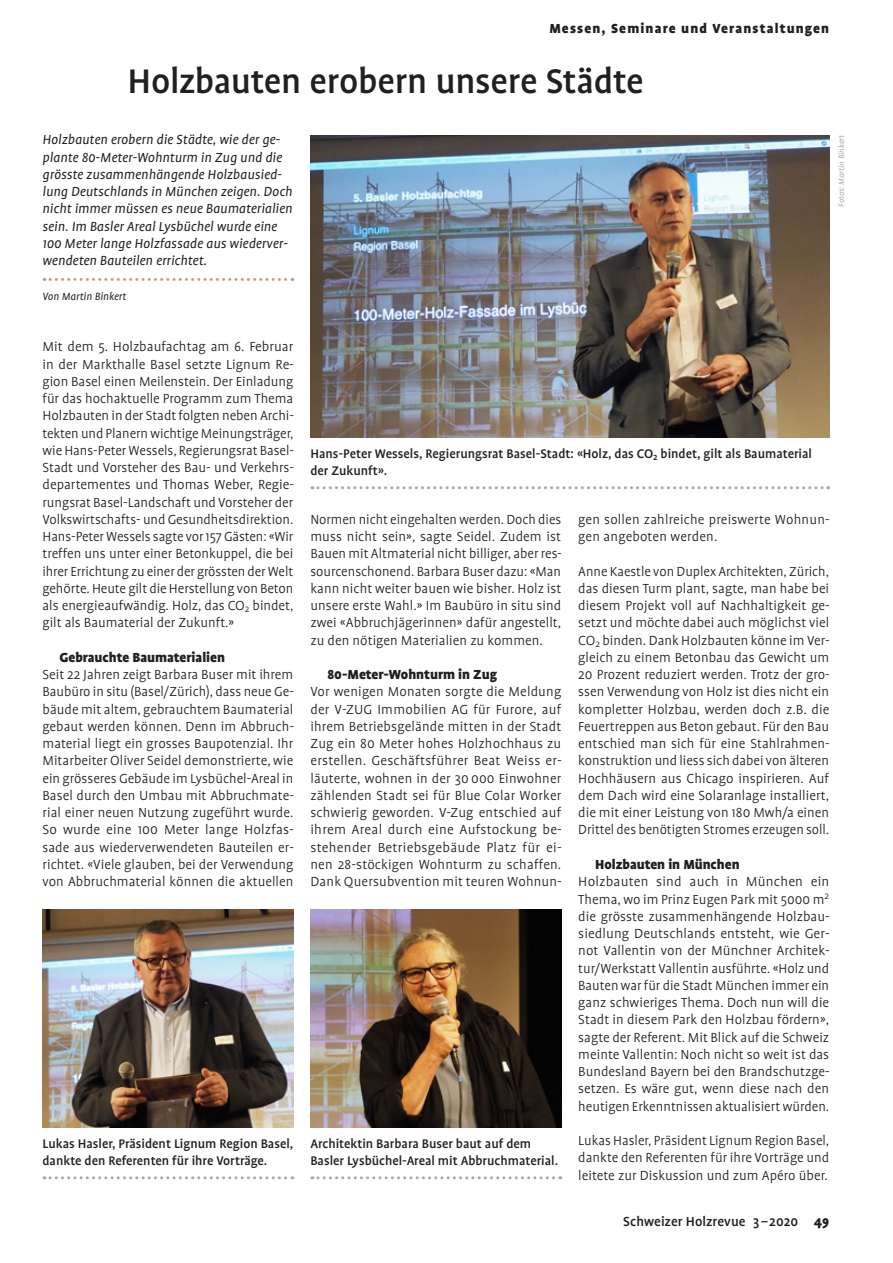
<style>
.page{position:relative;width:893px;height:1263px;background:#fff}
.page>*{position:absolute;margin:0;border:0;box-sizing:border-box;transform-origin:0 0}
.t1{font:500 39px "Profile";letter-spacing:-.005em;color:#231f20}
.t2{font:300 15px/17.2px "Profile";letter-spacing:.005em;color:#231f20;text-align:justify}
.t3{font:italic 15px/17.2px "Profile";letter-spacing:.005em;color:#231f20}
.t4{font:900 15px "Profile";letter-spacing:-.005em;color:#231f20}
.t5{font:900 15px "Profile";letter-spacing:.075em;color:#231f20}
.t6{font:500 15px "Profile";letter-spacing:.005em;color:#231f20}
.t7{font:500 14.25px/16.5px "Profile";color:#231f20}
.t8{font:italic 12px "Profile";letter-spacing:.005em;color:#231f20}
.t9{font:italic 9px "Profile";letter-spacing:.005em;color:#a8a9ad}
.s1{font-weight:900}
</style>
<div class="page">
<svg style="left:44px;top:278px;width:249px;height:3px"></svg>
<img style="left:43px;top:909px;width:250px;height:219px">
<img style="left:310px;top:135px;width:519px;height:303px">
<svg style="left:312px;top:486px;width:517px;height:3px"></svg>
<svg style="left:44px;top:1176px;width:249px;height:3px"></svg>
<svg style="left:312px;top:1176px;width:249px;height:3px"></svg>
<img style="left:310px;top:909px;width:251px;height:219px">
<p class="t5" style="left:549px;top:20px;width:281px">Messen, Seminare und Veranstaltungen</p>
<h1 class="t1" style="left:128px;top:60px;width:518px">Holzbauten erobern unsere Städte</h1>
<p class="t3" style="left:43px;top:131px;width:252px">Holzbauten erobern die Städte, wie der ge&shy;plante 80-Meter-Wohnturm in Zug und die grösste zusammenhängende Holzbausied&shy;lung Deutschlands in München zeigen. Doch nicht immer müssen es neue Baumaterialien sein. Im Basler Areal Lysbüchel wurde eine 100 Meter lange Holzfassade aus wiederver&shy;wendeten Bauteilen errichtet.</p>
<p class="t8" style="left:43px;top:290px;width:85px">Von Martin Binkert</p>
<p class="t9" style="left:837px;top:207px;width:73px;rotate:-90deg">Fotos: Martin Binkert</p>
<p class="t2" style="left:43px;top:338px;width:253px">Mit dem 5. Holzbaufachtag am 6. Februar in der Markthalle Basel setzte Lignum Re&shy;gion Basel einen Meilenstein. Der Einladung für das hochaktuelle Programm zum Thema Holzbauten in der Stadt folgten neben Archi&shy;tekten und Planern wichtige Meinungsträger, wie Hans-Peter Wessels, Regierungsrat Basel-Stadt und Vorsteher des Bau- und Verkehrs&shy;departementes und Thomas Weber, Regie&shy;rungsrat Basel-Landschaft und Vorsteher der Volkswirtschafts- und Gesundheitsdirektion.<br>Hans-Peter Wessels sagte vor 157 Gästen: «Wir treffen uns unter einer Betonkuppel, die bei ihrer Errichtung zu einer der grössten der Welt gehörte. Heute gilt die Herstellung von Beton als energieaufwändig. Holz, das CO<sub>2</sub> bindet, gilt als Baumaterial der Zukunft.»</p>
<p class="t4" style="left:60px;top:649px;width:167px">Gebrauchte Baumaterialien</p>
<p class="t2" style="left:43px;top:666px;width:253px">Seit 22 Jahren zeigt Barbara Buser mit ihrem Baubüro in situ (Basel/Zürich), dass neue Ge&shy;bäude mit altem, gebrauchtem Baumaterial gebaut werden können. Denn im Abbruch&shy;material liegt ein grosses Baupotenzial. Ihr Mitarbeiter Oliver Seidel demonstrierte, wie ein grösseres Gebäude im Lysbüchel-Areal in Basel durch den Umbau mit Abbruchmate&shy;rial einer neuen Nutzung zugeführt wurde.<br>So wurde eine 100 Meter lange Holzfas&shy;sade aus wiederverwendeten Bauteilen er&shy;richtet. «Viele glauben, bei der Verwendung von Abbruchmaterial können die aktuellen</p>
<p class="t7" style="left:310px;top:445px;width:503px">Hans-Peter Wessels, Regierungsrat Basel-Stadt: «Holz, das CO<sub>2</sub> bindet, gilt als Baumaterial der Zukunft».</p>
<p class="t2" style="left:310px;top:511px;width:253px">Normen nicht eingehalten werden. Doch dies muss nicht sein», sagte Seidel. Zudem ist Bauen mit Altmaterial nicht billiger, aber res&shy;sourcenschonend. Barbara Buser dazu: «Man kann nicht weiter bauen wie bisher. Holz ist unsere erste Wahl.» Im Baubüro in situ sind zwei «Abbruchjägerinnen» dafür angestellt, zu den nötigen Materialien zu kommen.</p>
<p class="t4" style="left:327px;top:666px;width:171px">80-Meter-Wohnturm in Zug</p>
<p class="t2" style="left:310px;top:683px;width:253px">Vor wenigen Monaten sorgte die Meldung der V-ZUG Immobilien AG für Furore, auf ihrem Betriebsgelände mitten in der Stadt Zug ein 80 Meter hohes Holzhochhaus zu erstellen. Geschäftsführer Beat Weiss er&shy;läuterte, wohnen in der 30 000 Einwohner zählenden Stadt sei für Blue Colar Worker schwierig geworden. V-Zug entschied auf ihrem Areal durch eine Aufstockung be&shy;stehender Betriebsgebäude Platz für ei&shy;nen 28-stöckigen Wohnturm zu schaffen.<br>Dank Quersubvention mit teuren Wohnun-</p>
<p class="t2" style="left:578px;top:511px;width:253px">gen sollen zahlreiche preiswerte Wohnun&shy;gen angeboten werden.</p>
<p class="t2" style="left:578px;top:563px;width:253px">Anne Kaestle von Duplex Architekten, Zürich, das diesen Turm plant, sagte, man habe bei diesem Projekt voll auf Nachhaltigkeit ge&shy;setzt und möchte dabei auch möglichst viel CO<sub>2</sub> binden. Dank Holzbauten könne im Ver&shy;gleich zu einem Betonbau das Gewicht um 20 Prozent reduziert werden. Trotz der gro&shy;ssen Verwendung von Holz ist dies nicht ein kompletter Holzbau, werden doch z.B. die Feuertreppen aus Beton gebaut. Für den Bau entschied man sich für eine Stahlrahmen&shy;konstruktion und liess sich dabei von älteren Hochhäusern aus Chicago inspirieren. Auf dem Dach wird eine Solaranlage installiert, die mit einer Leistung von 180 Mwh/a einen Drittel des benötigten Stromes erzeugen soll.</p>
<p class="t4" style="left:595px;top:856px;width:146px">Holzbauten in München</p>
<p class="t2" style="left:578px;top:873px;width:253px">Holzbauten sind auch in München ein Thema, wo im Prinz Eugen Park mit 5000 m<sup>2 </sup>die grösste zusammenhängende Holzbau&shy;siedlung Deutschlands entsteht, wie Ger&shy;not Vallentin von der Münchner Architek&shy;tur/Werkstatt Vallentin ausführte. «Holz und Bauten war für die Stadt München immer ein ganz schwieriges Thema. Doch nun will die Stadt in diesem Park den Holzbau fördern», sagte der Referent. Mit Blick auf die Schweiz meinte Vallentin: Noch nicht so weit ist das Bundesland Bayern bei den Brandschutzge&shy;setzen. Es wäre gut, wenn diese nach den heutigen Erkenntnissen aktualisiert würden.</p>
<p class="t2" style="left:578px;top:1132px;width:252px">Lukas Hasler, Präsident Lignum Region Basel, dankte den Referenten für ihre Vorträge und leitete zur Diskussion und zum Apéro über.</p>
<p class="t7" style="left:43px;top:1135px;width:252px">Lukas Hasler, Präsident Lignum Region Basel, dankte den Referenten für ihre Vorträge.</p>
<p class="t7" style="left:310px;top:1135px;width:249px">Architektin Barbara Buser baut auf dem<br>Basler Lysbüchel-Areal mit Abbruchmaterial.</p>
<p class="t6" style="left:623px;top:1213px;width:208px">Schweizer Holzrevue 3 –2020 <span class="s1">49</span></p>
</div>
